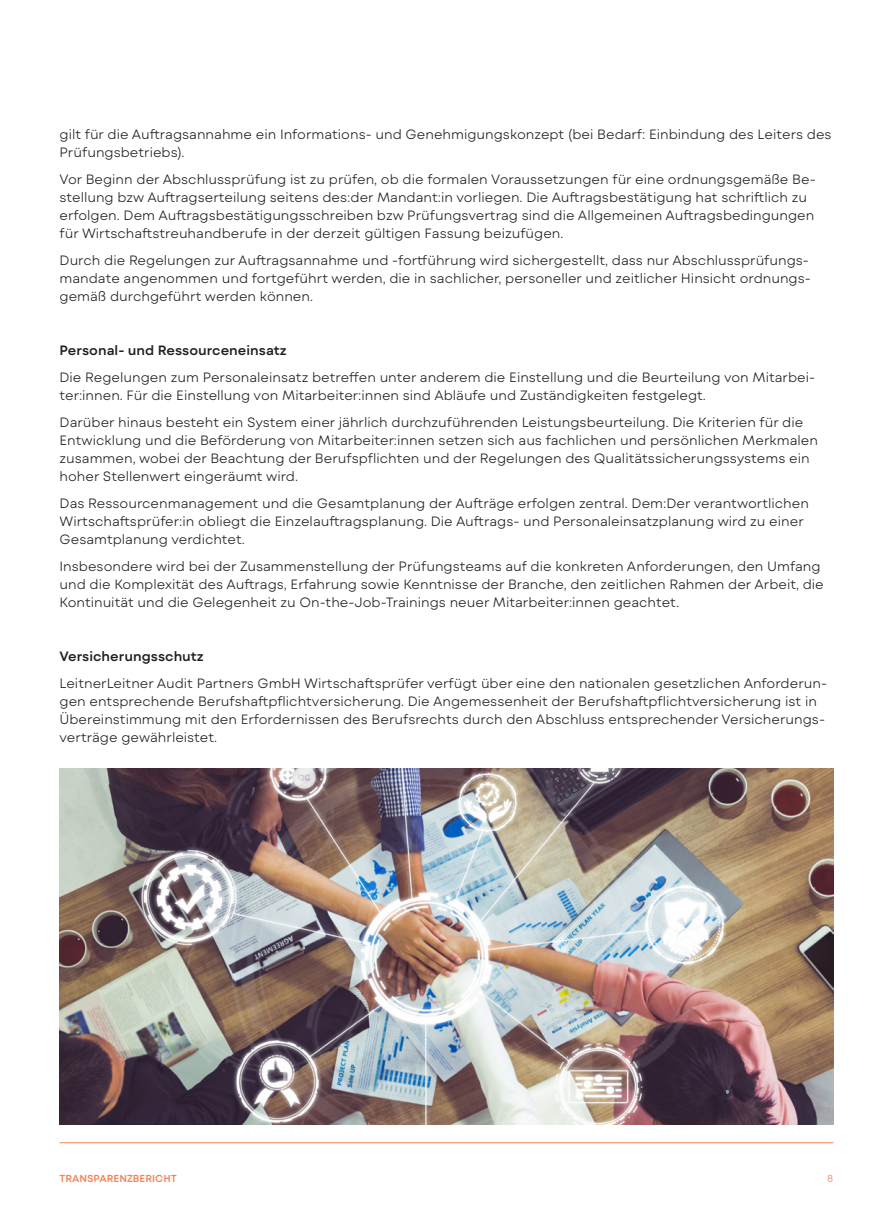
<style>
.page{position:relative;width:893px;height:1212px;background:#fff}
.page>*{position:absolute;margin:0;border:0;box-sizing:border-box;transform-origin:0 0}
._1_1_-_Copy_9_12pt_L{font:300 13.5px/18px "Mont Blanc";color:#231f20}
._1_1_-_Copy_9_12pt_L-2{font:600 13.5px "Mont Blanc";color:#231f20}
.t1{font:600 10.2px "Mont Blanc";color:#f58355}
.t2{font:300 10.2px "Mont Blanc";color:#f58355}
</style>
<div class="page">
<hr style="left:60px;top:1142px;width:773px;height:1px;background:#f58355">
<img style="left:60px;top:769px;width:773px;height:355px">
<p class="_1_1_-_Copy_9_12pt_L" style="left:60px;top:125px;width:774px">gilt für die Auftragsannahme ein Informations- und Genehmigungskonzept (bei Bedarf: Einbindung des Leiters des<br>Prüfungsbetriebs).</p>
<p class="_1_1_-_Copy_9_12pt_L" style="left:60px;top:170px;width:758px">Vor Beginn der Abschlussprüfung ist zu prüfen, ob die formalen Voraussetzungen für eine ordnungsgemäße Be&shy;stellung bzw Auftragserteilung seitens des:der Mandant:in vorliegen. Die Auftragsbestätigung hat schriftlich zu erfolgen. Dem Auftragsbestätigungsschreiben bzw Prüfungsvertrag sind die Allgemeinen Auftragsbedingungen für Wirtschaftstreuhandberufe in der derzeit gültigen Fassung beizufügen.</p>
<p class="_1_1_-_Copy_9_12pt_L" style="left:60px;top:251px;width:753px">Durch die Regelungen zur Auftragsannahme und -fortführung wird sichergestellt, dass nur Abschlussprüfungs&shy;mandate angenommen und fortgeführt werden, die in sachlicher, personeller und zeitlicher Hinsicht ordnungs&shy;gemäß durchgeführt werden können.</p>
<p class="_1_1_-_Copy_9_12pt_L-2" style="left:60px;top:341px;width:229px">Personal- und Ressourceneinsatz</p>
<p class="_1_1_-_Copy_9_12pt_L" style="left:60px;top:368px;width:757px">Die Regelungen zum Personaleinsatz betreffen unter anderem die Einstellung und die Beurteilung von Mitarbei&shy;ter:innen. Für die Einstellung von Mitarbeiter:innen sind Abläufe und Zuständigkeiten festgelegt.</p>
<p class="_1_1_-_Copy_9_12pt_L" style="left:60px;top:413px;width:760px">Darüber hinaus besteht ein System einer jährlich durchzuführenden Leistungsbeurteilung. Die Kriterien für die Entwicklung und die Beförderung von Mitarbeiter:innen setzen sich aus fachlichen und persönlichen Merkmalen zusammen, wobei der Beachtung der Berufspflichten und der Regelungen des Qualitätssicherungssystems ein hoher Stellenwert eingeräumt wird.</p>
<p class="_1_1_-_Copy_9_12pt_L" style="left:60px;top:494px;width:751px">Das Ressourcenmanagement und die Gesamtplanung der Aufträge erfolgen zentral. Dem:Der verantwortlichen<br>Wirtschaftsprüfer:in obliegt die Einzelauftragsplanung. Die Auftrags- und Personaleinsatzplanung wird zu einer<br>Gesamtplanung verdichtet.</p>
<p class="_1_1_-_Copy_9_12pt_L" style="left:60px;top:557px;width:766px">Insbesondere wird bei der Zusammenstellung der Prüfungsteams auf die konkreten Anforderungen, den Umfang und die Komplexität des Auftrags, Erfahrung sowie Kenntnisse der Branche, den zeitlichen Rahmen der Arbeit, die<br>Kontinuität und die Gelegenheit zu On-the-Job-Trainings neuer Mitarbeiter:innen geachtet.</p>
<p class="_1_1_-_Copy_9_12pt_L-2" style="left:60px;top:647px;width:146px">Versicherungsschutz</p>
<p class="_1_1_-_Copy_9_12pt_L" style="left:60px;top:674px;width:769px">LeitnerLeitner Audit Partners GmbH Wirtschaftsprüfer verfügt über eine den nationalen gesetzlichen Anforderun&shy;gen entsprechende Berufshaftpflichtversicherung. Die Angemessenheit der Berufshaftpflichtversicherung ist in Übereinstimmung mit den Erfordernissen des Berufsrechts durch den Abschluss entsprechender Versicherungs&shy;verträge gewährleistet.</p>
<p class="t1" style="left:60px;top:1172px;width:119px">TRANSPARENZBERICHT</p>
<p class="t2" style="left:827px;top:1172px;width:8px">8</p>
</div>
